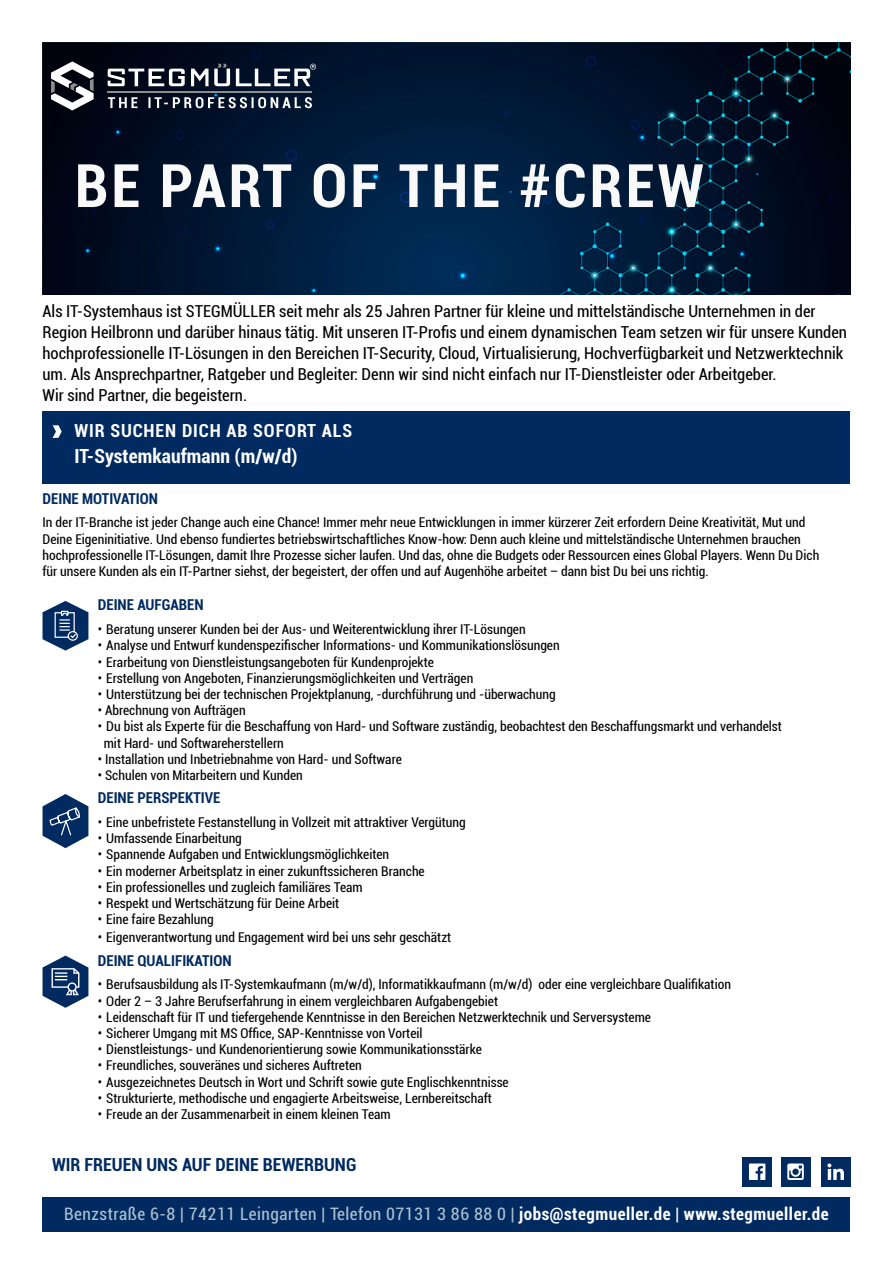
<style>
.page{position:relative;width:893px;height:1263px;background:#fff}
.page>*{position:absolute;margin:0;border:0;box-sizing:border-box;transform-origin:0 0}
.t1{font:700 condensed 60px "Roboto";letter-spacing:.05em;color:#f9f9f9}
.t2{font:700 condensed 19.5px "Roboto";letter-spacing:.005em;color:#fff}
.t3{font:700 condensed 18px "Roboto";color:#002a60}
.t4{font:700 condensed 18px "Roboto";letter-spacing:.05em;color:#fff}
.t5{font:condensed 17.25px "Roboto";letter-spacing:.03em;color:#aec2d1}
.t6{font:condensed 16.5px/21px "Roboto";color:#000}
.t7{font:700 condensed 15px "Roboto";color:#002a60}
.t8{font:condensed 13.5px/16.2px "Roboto";color:#000}
.s1{font-weight:700;color:#fff}
.s2{color:#fff}
</style>
<div class="page">
<img style="left:43px;top:43px;width:807px;height:252px">
<div style="left:43px;top:411px;width:807px;height:72px;background:#002a60"></div>
<svg style="left:53px;top:425px;width:9px;height:13px"></svg>
<div style="left:43px;top:1197px;width:807px;height:35px;background:#002a60"></div>
<svg style="left:51px;top:61px;width:43px;height:50px"></svg>
<hr style="left:108px;top:91px;width:204px;height:1px;background:#8d8d8d">
<svg style="left:108px;top:64px;width:208px;height:22px"></svg>
<svg style="left:108px;top:97px;width:204px;height:11px"></svg>
<div style="left:742px;top:1157px;width:30px;height:29px;background:#002a60"></div>
<svg style="left:749px;top:1163px;width:16px;height:17px"></svg>
<div style="left:781px;top:1157px;width:29px;height:29px;background:#002a60"></div>
<svg style="left:787px;top:1163px;width:17px;height:17px"></svg>
<div style="left:821px;top:1157px;width:29px;height:29px;background:#002a60"></div>
<svg style="left:827px;top:1163px;width:17px;height:17px"></svg>
<svg style="left:43px;top:601px;width:45px;height:50px"></svg>
<svg style="left:43px;top:794px;width:45px;height:54px"></svg>
<svg style="left:43px;top:955px;width:45px;height:53px"></svg>
<h1 class="t1" style="left:75px;top:144px;width:630px">BE PART OF THE #CREW</h1>
<p class="t6" style="left:43px;top:300px;width:806px">Als IT-Systemhaus ist STEGMÜLLER seit mehr als 25 Jahren Partner für kleine und mittelständische Unternehmen in der Region Heilbronn und darüber hinaus tätig. Mit unseren IT-Profis und einem dynamischen Team setzen wir für unsere Kunden hochprofessionelle IT-Lösungen in den Bereichen IT-Security, Cloud, Virtualisierung, Hochverfügbarkeit und Netzwerktechnik um. Als Ansprechpartner, Ratgeber und Begleiter: Denn wir sind nicht einfach nur IT-Dienstleister oder Arbeitgeber.<br>Wir sind Partner, die begeistern.</p>
<h3 class="t4" style="left:74px;top:418px;width:279px">WIR SUCHEN DICH AB SOFORT ALS</h3>
<h2 class="t2" style="left:74px;top:442px;width:225px">IT-Systemkaufmann (m/w/d)</h2>
<p class="t7" style="left:43px;top:488px;width:117px">DEINE MOTIVATION</p>
<p class="t8" style="left:43px;top:514px;width:778px">In der IT-Branche ist jeder Change auch eine Chance! Immer mehr neue Entwicklungen in immer kürzerer Zeit erfordern Deine Kreativität, Mut und Deine Eigeninitiative. Und ebenso fundiertes betriebswirtschaftliches Know-how: Denn auch kleine und mittelständische Unternehmen brauchen hochprofessionelle IT-Lösungen, damit Ihre Prozesse sicher laufen. Und das, ohne die Budgets oder Ressourcen eines Global Players. Wenn Du Dich für unsere Kunden als ein IT-Partner siehst, der begeistert, der offen und auf Augenhöhe arbeitet – dann bist Du bei uns richtig.</p>
<p class="t7" style="left:98px;top:594px;width:107px">DEINE AUFGABEN</p>
<p class="t8" style="left:98px;top:621px;width:429px">• Beratung unserer Kunden bei der Aus- und Weiterentwicklung ihrer IT-Lösungen</p>
<p class="t8" style="left:98px;top:637px;width:463px">• Analyse und Entwurf kundenspezifischer Informations- und Kommunikationslösungen</p>
<p class="t8" style="left:98px;top:653px;width:338px">• Erarbeitung von Dienstleistungsangeboten für Kundenprojekte</p>
<p class="t8" style="left:98px;top:669px;width:377px">• Erstellung von Angeboten, Finanzierungsmöglichkeiten und Verträgen</p>
<p class="t8" style="left:98px;top:685px;width:460px">• Unterstützung bei der technischen Projektplanung, -durchführung und -überwachung</p>
<p class="t8" style="left:98px;top:702px;width:149px">• Abrechnung von Aufträgen</p>
<p class="t8" style="left:104px;top:718px;width:680px;text-indent:-6px">• Du bist als Experte für die Beschaffung von Hard- und Software zuständig, beobachtest den Beschaffungsmarkt und verhandelst mit Hard- und Softwareherstellern</p>
<p class="t8" style="left:98px;top:750px;width:306px">• Installation und Inbetriebnahme von Hard- und Software</p>
<p class="t8" style="left:98px;top:766px;width:207px">• Schulen von Mitarbeitern und Kunden</p>
<p class="t7" style="left:98px;top:787px;width:124px">DEINE PERSPEKTIVE</p>
<p class="t8" style="left:98px;top:814px;width:370px">• Eine unbefristete Festanstellung in Vollzeit mit attraktiver Vergütung</p>
<p class="t8" style="left:98px;top:830px;width:146px">• Umfassende Einarbeitung</p>
<p class="t8" style="left:98px;top:846px;width:293px">• Spannende Aufgaben und Entwicklungsmöglichkeiten</p>
<p class="t8" style="left:98px;top:862px;width:328px">• Ein moderner Arbeitsplatz in einer zukunftssicheren Branche</p>
<p class="t8" style="left:98px;top:878px;width:266px">• Ein professionelles und zugleich familiäres Team</p>
<p class="t8" style="left:98px;top:895px;width:243px">• Respekt und Wertschätzung für Deine Arbeit</p>
<p class="t8" style="left:98px;top:911px;width:118px">• Eine faire Bezahlung</p>
<p class="t8" style="left:98px;top:929px;width:355px">• Eigenverantwortung und Engagement wird bei uns sehr geschätzt</p>
<p class="t7" style="left:98px;top:950px;width:135px">DEINE QUALIFIKATION</p>
<p class="t8" style="left:98px;top:976px;width:635px">• Berufsausbildung als IT-Systemkaufmann (m/w/d), Informatikkaufmann (m/w/d) oder eine vergleichbare Qualifikation</p>
<p class="t8" style="left:98px;top:992px;width:402px">• Oder 2 – 3 Jahre Berufserfahrung in einem vergleichbaren Aufgabengebiet</p>
<p class="t8" style="left:98px;top:1008px;width:555px">• Leidenschaft für IT und tiefergehende Kenntnisse in den Bereichen Netzwerktechnik und Serversysteme</p>
<p class="t8" style="left:98px;top:1024px;width:326px">• Sicherer Umgang mit MS Office, SAP-Kenntnisse von Vorteil</p>
<p class="t8" style="left:98px;top:1041px;width:386px">• Dienstleistungs- und Kundenorientierung sowie Kommunikationsstärke</p>
<p class="t8" style="left:98px;top:1057px;width:266px">• Freundliches, souveränes und sicheres Auftreten</p>
<p class="t8" style="left:98px;top:1073px;width:412px">• Ausgezeichnetes Deutsch in Wort und Schrift sowie gute Englischkenntnisse</p>
<p class="t8" style="left:98px;top:1089px;width:396px">• Strukturierte, methodische und engagierte Arbeitsweise, Lernbereitschaft</p>
<p class="t8" style="left:98px;top:1105px;width:295px">• Freude an der Zusammenarbeit in einem kleinen Team</p>
<h3 class="t3" style="left:52px;top:1152px;width:306px">WIR FREUEN UNS AUF DEINE BEWERBUNG</h3>
<p class="t5" style="left:64px;top:1201px;width:766px">Benzstraße 6-8 | 74211 Leingarten | Telefon 07131 3 86 88 0 | <span class="s1">jobs@stegmueller.de</span> <span class="s2">|</span> <span class="s1">www.stegmueller.de</span></p>
</div>
